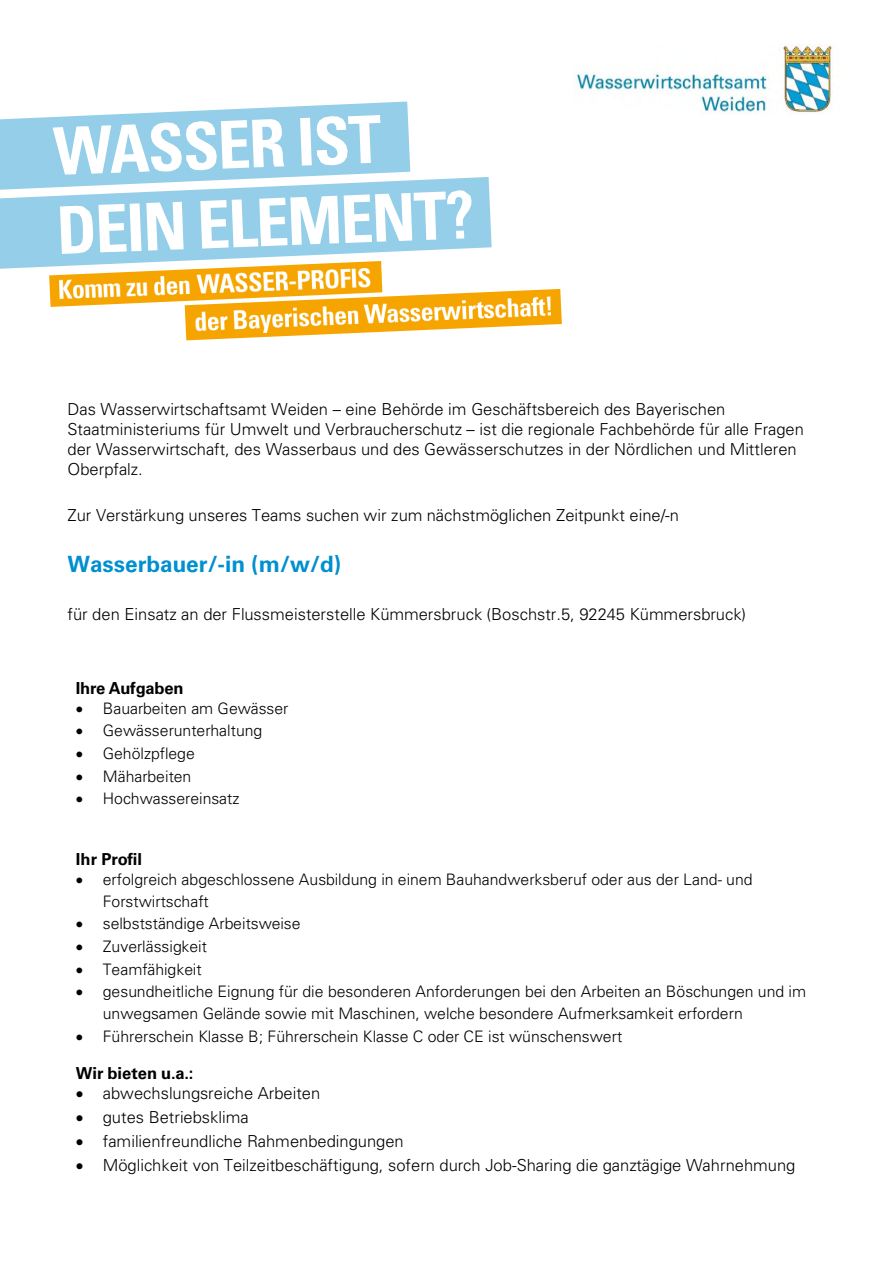
<style>
.page{position:relative;width:893px;height:1263px;background:#fff}
.page>*{position:absolute;margin:0;border:0;box-sizing:border-box;transform-origin:0 0}
.t1{font:700 22.5px "Univers LT Std";color:#008fcf}
.t2{font:300 16.5px/20px "Univers LT Std";color:#000}
.t3{font:700 16.5px "Univers LT Std";letter-spacing:-.01em;color:#000}
.t4{font:300 15.9px/21.9px "Univers LT Std";color:#000}
</style>
<div class="page">
<svg style="left:0;top:177px;width:492px;height:92px;fill:#94cee8"></svg>
<svg style="left:49px;top:261px;width:513px;height:79px"></svg>
<svg style="left:0;top:102px;width:471px;height:152px"></svg>
<img style="left:59px;top:268px;width:492px;height:65px">
<img style="left:576px;top:46px;width:257px;height:68px">
<p class="t2" style="left:68px;top:402px;width:738px">Das Wasserwirtschaftsamt Weiden – eine Behörde im Geschäftsbereich des Bayerischen Staatministeriums für Umwelt und Verbraucherschutz – ist die regionale Fachbehörde für alle Fragen der Wasserwirtschaft, des Wasserbaus und des Gewässerschutzes in der Nördlichen und Mittleren Oberpfalz.</p>
<p class="t2" style="left:68px;top:507px;width:613px">Zur Verstärkung unseres Teams suchen wir zum nächstmöglichen Zeitpunkt eine/-n</p>
<p class="t1" style="left:68px;top:555px;width:275px">Wasserbauer/-in (m/w/d)</p>
<p class="t2" style="left:68px;top:606px;width:680px">für den Einsatz an der Flussmeisterstelle Kümmersbruck (Boschstr.5, 92245 Kümmersbruck)</p>
<h1 class="t3" style="left:76px;top:682px;width:109px">Ihre Aufgaben</h1>
<p class="t4" style="left:76px;top:699px;width:214px">• Bauarbeiten am Gewässer</p>
<p class="t4" style="left:76px;top:722px;width:188px">• Gewässerunterhaltung</p>
<p class="t4" style="left:76px;top:745px;width:120px">• Gehölzpflege</p>
<p class="t4" style="left:76px;top:767px;width:117px">• Mäharbeiten</p>
<p class="t4" style="left:76px;top:790px;width:165px">• Hochwassereinsatz</p>
<h1 class="t3" style="left:76px;top:853px;width:67px">Ihr Profil</h1>
<p class="t4" style="left:103px;top:870px;width:651px;text-indent:-27px">• erfolgreich abgeschlossene Ausbildung in einem Bauhandwerksberuf oder aus der Land- und<br>Forstwirtschaft</p>
<p class="t4" style="left:76px;top:915px;width:226px">• selbstständige Arbeitsweise</p>
<p class="t4" style="left:76px;top:937px;width:133px">• Zuverlässigkeit</p>
<p class="t4" style="left:76px;top:960px;width:127px">• Teamfähigkeit</p>
<p class="t4" style="left:103px;top:983px;width:705px;text-indent:-27px">• gesundheitliche Eignung für die besonderen Anforderungen bei den Arbeiten an Böschungen und im unwegsamen Gelände sowie mit Maschinen, welche besondere Aufmerksamkeit erfordern</p>
<p class="t4" style="left:76px;top:1027px;width:548px">• Führerschein Klasse B; Führerschein Klasse C oder CE ist wünschenswert</p>
<h1 class="t3" style="left:76px;top:1067px;width:119px">Wir bieten u.a.:</h1>
<p class="t2" style="left:76px;top:1086px;width:246px">• abwechslungsreiche Arbeiten</p>
<p class="t2" style="left:76px;top:1110px;width:174px">• gutes Betriebsklima</p>
<p class="t2" style="left:76px;top:1133px;width:329px">• familienfreundliche Rahmenbedingungen</p>
<p class="t2" style="left:76px;top:1157px;width:721px">• Möglichkeit von Teilzeitbeschäftigung, sofern durch Job-Sharing die ganztägige Wahrnehmung</p>
</div>
